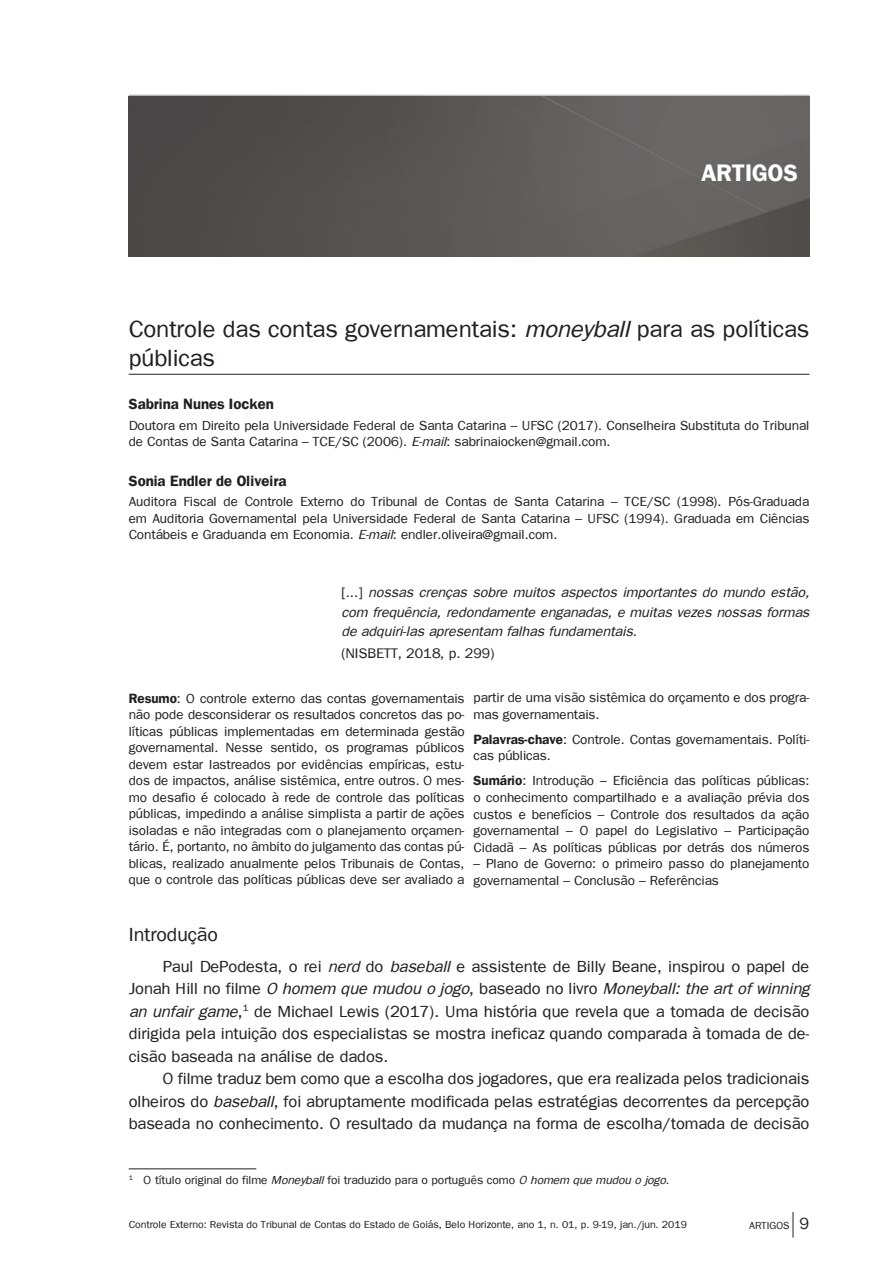
<style>
.page{position:relative;width:893px;height:1277px;background:#fff}
.page>*{position:absolute;margin:0;border:0;box-sizing:border-box;transform-origin:0 0}
.t1{font:24px/28.8px "Frankfurt";color:#231f20}
.t2{font:700 24px "Frankfurt";color:#fff}
.t3{font:19.5px "Frankfurt";color:#231f20}
.t4{font:16.5px/22.5px "Frankfurt";color:#231f20;text-align:justify}
.t5{font:700 15px "Frankfurt";color:#231f20}
.t6{font:italic 14.25px/19.5px "Frankfurt";color:#231f20;text-align:justify}
.t7{font:14.25px "Frankfurt";color:#231f20}
.t8{font:13.5px/16.5px "Frankfurt";color:#231f20}
.t9{font:12px "Frankfurt";color:#231f20}
.t10{font:10.5px "Frankfurt";color:#231f20}
.s1{font-style:italic}
.s2{font-style:normal}
.s3{font-weight:700}
</style>
<div class="page">
<svg style="left:792px;top:1212px;width:1px;height:25px"></svg>
<img style="left:129px;top:96px;width:680px;height:160px">
<hr style="left:129px;top:374px;width:680px;height:1px;background:#231f20">
<hr style="left:129px;top:1168px;width:127px;height:1px;background:#231f20">
<h1 class="t2" style="left:701px;top:159px;width:98px">ARTIGOS</h1>
<h1 class="t1" style="left:129px;top:314px;width:682px">Controle das contas governamentais: <span class="s1">moneyball</span> para as políticas públicas</h1>
<p class="t5" style="left:129px;top:395px;width:147px">Sabrina Nunes Iocken</p>
<p class="t8" style="left:129px;top:417px;width:682px">Doutora em Direito pela Universidade Federal de Santa Catarina – UFSC (2017). Conselheira Substituta do Tribunal de Contas de Santa Catarina – TCE/SC (2006). <span class="s1">E-mail</span>: sabrinaiocken@gmail.com.</p>
<p class="t5" style="left:129px;top:472px;width:159px">Sonia Endler de Oliveira</p>
<p class="t8" style="left:129px;top:493px;width:682px;text-align:justify">Auditora Fiscal de Controle Externo do Tribunal de Contas de Santa Catarina – TCE/SC (1998). Pós-Graduada em Auditoria Governamental pela Universidade Federal de Santa Catarina – UFSC (1994). Graduada em Ciências Contábeis e Graduanda em Economia. <span class="s1">E-mail</span>: endler.oliveira@gmail.com.</p>
<p class="t6" style="left:341px;top:582px;width:469px"><span class="s2">[.. .]</span> nossas crenças sobre muitos aspectos importantes do mundo estão, com frequência, redondamente enganadas, e muitas vezes nossas formas de adquiri-las apresentam falhas fundamentais<span class="s2">.</span></p>
<p class="t7" style="left:341px;top:645px;width:155px">(NISBETT, 2018, p. 299)</p>
<p class="t8" style="left:129px;top:689px;width:337px;text-align:justify"><span class="s3">Resumo</span>: O controle externo das contas governamentais não pode desconsiderar os resultados concretos das po&shy;líticas públicas implementadas em determinada gestão governamental. Nesse sentido, os programas públicos devem estar lastreados por evidências empíricas, estu&shy;dos de impactos, análise sistêmica, entre outros. O mes&shy;mo desafio é colocado à rede de controle das políticas públicas, impedindo a análise simplista a partir de ações isoladas e não integradas com o planejamento orçamen&shy;tário. É, portanto, no âmbito do julgamento das contas pú&shy;blicas, realizado anualmente pelos Tribunais de Contas, que o controle das políticas públicas deve ser avaliado a</p>
<p class="t8" style="left:473px;top:689px;width:337px">partir de uma visão sistêmica do orçamento e dos progra&shy;mas governamentais.</p>
<p class="t8" style="left:473px;top:731px;width:337px"><span class="s3">Palavras-chave</span>: Controle. Contas governamentais. Políti&shy;cas públicas.</p>
<p class="t8" style="left:473px;top:772px;width:337px;text-align:justify"><span class="s3">Sumário</span>: Introdução – Eficiência das políticas públicas: o conhecimento compartilhado e a avaliação prévia dos custos e benefícios – Controle dos resultados da ação governamental – O papel do Legislativo – Participação Cidadã – As políticas públicas por detrás dos números</p>
<p class="t8" style="left:473px;top:854px;width:337px">– Plano de Governo: o primeiro passo do planejamento governamental – Conclusão – Referências</p>
<h2 class="t3" style="left:129px;top:923px;width:91px">Introdução</h2>
<p class="t4" style="left:129px;top:954px;width:682px;text-indent:34px">Paul DePodesta, o rei <span class="s1">nerd</span> do <span class="s1">baseball</span> e assistente de Billy Beane, inspirou o papel de Jonah Hill no filme <span class="s1">O homem que mudou o jogo</span>, baseado no livro <span class="s1">Moneyball: the art of winning an unfair game</span>,<sup>1</sup> de Michael Lewis (2017). Uma história que revela que a tomada de decisão dirigida pela intuição dos especialistas se mostra ineficaz quando comparada à tomada de de&shy;cisão baseada na análise de dados.</p>
<p class="t4" style="left:129px;top:1067px;width:682px;text-indent:34px">O filme traduz bem como que a escolha dos jogadores, que era realizada pelos tradicionais olheiros do <span class="s1">baseball</span>, foi abruptamente modificada pelas estratégias decorrentes da percepção baseada no conhecimento. O resultado da mudança na forma de escolha/tomada de decisão</p>
<p class="t9" style="left:129px;top:1172px;width:542px"><sup>1</sup> O título original do filme <span class="s1">Moneyball</span> foi traduzido para o português como <span class="s1">O homem que mudou o jogo</span>.</p>
<p class="t10" style="left:129px;top:1217px;width:560px">Controle Externo: Revista do Tribunal de Contas do Estado de Goiás, Belo Horizonte, ano 1, n. 01, p. 9-19, jan./jun. 2019</p>
<p class="t4" style="left:799px;top:1211px;width:11px">9</p>
<p class="t10" style="left:749px;top:1218px;width:42px">ARTIGOS</p>
</div>
